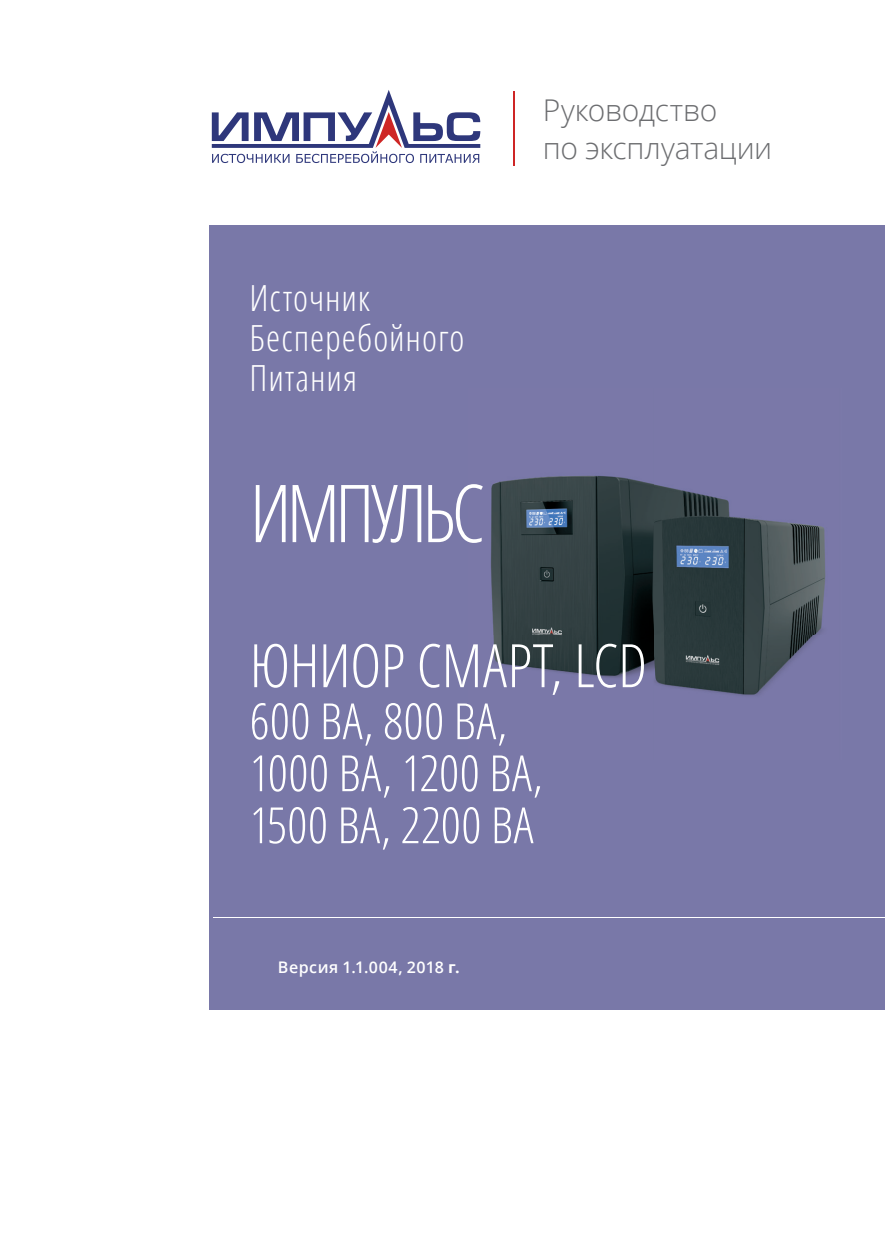
<style>
.page{position:relative;width:885px;height:1236px;background:#fff}
.page>*{position:absolute;margin:0;border:0;box-sizing:border-box;transform-origin:0 0}
.t1{font:300 condensed 80px "Open Sans";letter-spacing:-.07em;color:#fff}
.t2{font:300 condensed 60px "Open Sans";letter-spacing:-.005em;color:#fff}
.t3{font:300 condensed 50px/52px "Open Sans";letter-spacing:.01em;color:#fff}
.t4{font:300 condensed 36px/40px "Open Sans";letter-spacing:.03em;color:#fff}
.t5{font:300 30px/38px "Open Sans";letter-spacing:-.01em;color:#6c6d70}
.t6{font:600 16px "Open Sans";letter-spacing:.03em;color:#fff}
.s1{font-weight:700}
</style>
<div class="page">
<div style="left:210px;top:225px;width:674px;height:785px;background:#7978a8"></div>
<img style="left:491px;top:475px;width:335px;height:221px">
<hr style="left:214px;top:917px;width:670px;height:1px;background:#fff">
<hr style="left:513px;top:91px;width:1px;height:74px;background:#ce2525">
<svg style="left:212px;top:90px;width:268px;height:73px"></svg>
<p class="t4" style="left:249px;top:276px;width:216px">Источник<br>Бесперебойного<br>Питания</p>
<h1 class="t1" style="left:249px;top:459px;width:237px">ИМПУЛЬС</h1>
<p class="t5" style="left:542px;top:90px;width:231px">Руководство<br>по эксплуатации</p>
<p class="t2" style="left:249px;top:625px;width:399px">ЮНИОР СМАРТ, LCD</p>
<p class="t3" style="left:249px;top:693px;width:295px">600 ВА, 800 ВА,<br>1000 ВА, 1200 ВА,<br>1500 ВА, 2200 ВА</p>
<p class="t6" style="left:278px;top:956px;width:183px">Версия 1.1.004, 2018 <span class="s1">г.</span></p>
</div>
